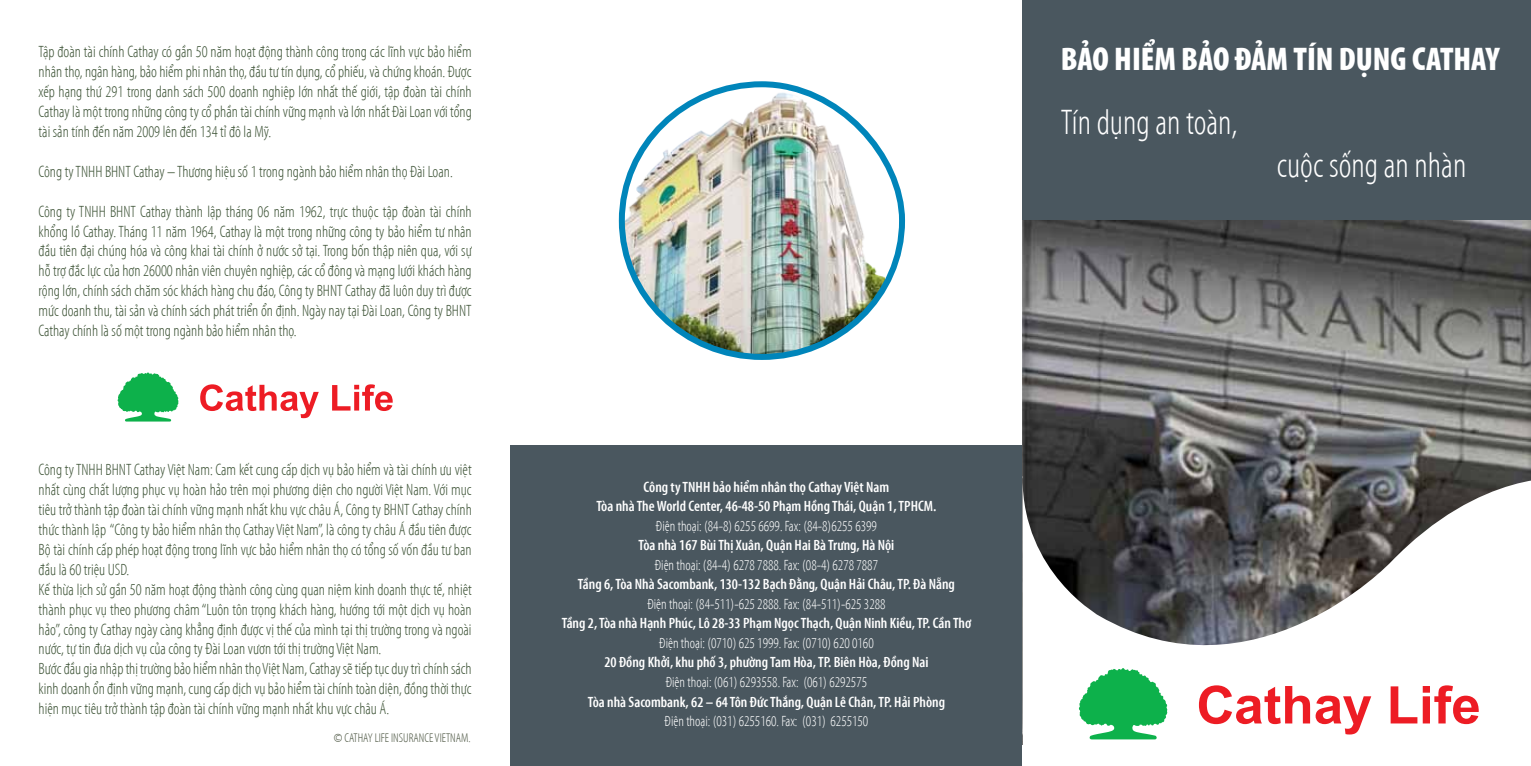
<style>
.page{position:relative;width:1531px;height:766px;background:#fff}
.page>*{position:absolute;margin:0;border:0;box-sizing:border-box;transform-origin:0 0}
.t1{font:300 condensed 36px "Myriad Pro";color:#fff}
.t2{font:900 condensed 33px "Myriad Pro";color:#fff}
.t3{font:300 condensed 16.5px/20px "Myriad Pro";color:#3e5437;text-align:justify}
.t4{font:600 condensed 15px/19.5px "Myriad Pro";color:#fff;text-align:center}
.t5{font:300 condensed 15px "Myriad Pro";color:#fff}
.t6{font:300 condensed 12.75px "Myriad Pro";color:#4a5440}
</style>
<div class="page">
<div style="left:510px;top:445px;width:512px;height:320px;background:#4a575f"></div>
<img style="left:1022px;top:219px;width:509px;height:249px">
<svg style="left:1022px;top:468px;width:509px;height:277px"></svg>
<img style="left:622px;top:84px;width:263px;height:273px">
<div style="left:619px;top:81px;width:286px;height:279px;border:6px solid #0085ba;border-radius:50%"></div>
<div style="left:1022px;top:0;width:509px;height:219px;background:#4a575f"></div>
<svg style="left:1079px;top:668px;width:88px;height:71px"></svg>
<svg style="left:1199px;top:685px;width:172px;height:49px"></svg>
<svg style="left:1390px;top:685px;width:89px;height:39px"></svg>
<svg style="left:118px;top:372px;width:61px;height:49px"></svg>
<svg style="left:200px;top:384px;width:119px;height:34px"></svg>
<svg style="left:332px;top:384px;width:61px;height:27px"></svg>
<p class="t3" style="left:39px;top:42px;width:435px">Tập đoàn tài chính Cathay có gần 50 năm hoạt động thành công trong các lĩnh vực bảo hiểm nhân thọ, ngân hàng, bảo hiểm phi nhân thọ, đầu tư tín dụng, cổ phiếu, và chứng khoán. Được xếp hạng thứ 291 trong danh sách 500 doanh nghiệp lớn nhất thế giới, tập đoàn tài chính Cathay là một trong những công ty cổ phần tài chính vững mạnh và lớn nhất Đài Loan với tổng tài sản tính đến năm 2009 lên đến 134 tỉ đô la Mỹ.</p>
<p class="t3" style="left:39px;top:161px;width:416px">Công ty TNHH BHNT Cathay – Thương hiệu số 1 trong ngành bảo hiểm nhân thọ Đài Loan.</p>
<p class="t3" style="left:39px;top:201px;width:435px">Công ty TNHH BHNT Cathay thành lập tháng 06 năm 1962, trực thuộc tập đoàn tài chính khổng lồ Cathay. Tháng 11 năm 1964, Cathay là một trong những công ty bảo hiểm tư nhân đầu tiên đại chúng hóa và công khai tài chính ở nước sở tại. Trong bốn thập niên qua, với sự hỗ trợ đắc lực của hơn 26000 nhân viên chuyên nghiệp, các cổ đông và mạng lưới khách hàng rộng lớn, chính sách chăm sóc khách hàng chu đáo, Công ty BHNT Cathay đã luôn duy trì được mức doanh thu, tài sản và chính sách phát triển ổn định. Ngày nay tại Đài Loan, Công ty BHNT Cathay chính là số một trong ngành bảo hiểm nhân thọ.</p>
<p class="t3" style="left:39px;top:459px;width:435px;text-align:left">Công ty TNHH BHNT Cathay Việt Nam: Cam kết cung cấp dịch vụ bảo hiểm và tài chính ưu việt nhất cùng chất lượng phục vụ hoàn hảo trên mọi phương diện cho người Việt Nam. Với mục tiêu trở thành tập đoàn tài chính vững mạnh nhất khu vực châu Á, Công ty BHNT Cathay chính thức thành lập “Công ty bảo hiểm nhân thọ Cathay Việt Nam”, là công ty châu Á đầu tiên được Bộ tài chính cấp phép hoạt động trong lĩnh vực bảo hiểm nhân thọ có tổng số vốn đầu tư ban đầu là 60 triệu USD.<br>Kế thừa lịch sử gần 50 năm hoạt động thành công cùng quan niệm kinh doanh thực tế, nhiệt thành phục vụ theo phương châm “Luôn tôn trọng khách hàng, hướng tới một dịch vụ hoàn hảo”, công ty Cathay ngày càng khẳng định được vị thế của mình tại thị trường trong và ngoài nước, tự tin đưa dịch vụ của công ty Đài Loan vươn tới thị trường Việt Nam.<br>Bước đầu gia nhập thị trường bảo hiểm nhân thọ Việt Nam, Cathay sẽ tiếp tục duy trì chính sách kinh doanh ổn định vững mạnh, cung cấp dịch vụ bảo hiểm tài chính toàn diện, đồng thời thực hiện mục tiêu trở thành tập đoàn tài chính vững mạnh nhất khu vực châu Á.</p>
<p class="t6" style="left:334px;top:729px;width:138px">© CATHAY LIFE INSURANCE VIETNAM.</p>
<p class="t4" style="left:596px;top:476px;width:341px">Công ty TNHH bảo hiểm nhân thọ Cathay Việt Nam<br>Tòa nhà The World Center, 46-48-50 Phạm Hồng Thái, Quận 1, TPHCM.</p>
<p class="t5" style="left:656px;top:517px;width:222px">Điện thoại: (84-8) 6255 6699. Fax: (84-8)6255 6399</p>
<p class="t4" style="left:639px;top:535px;width:257px">Tòa nhà 167 Bùi Thị Xuân, Quận Hai Bà Trưng, Hà Nội</p>
<p class="t5" style="left:655px;top:556px;width:225px">Điện thoại: (84-4) 6278 7888. Fax: (08-4) 6278 7887</p>
<p class="t4" style="left:578px;top:574px;width:378px">Tầng 6, Tòa Nhà Sacombank, 130-132 Bạch Đằng, Quận Hải Châu, TP. Đà Nẵng</p>
<p class="t5" style="left:647px;top:595px;width:240px">Điện thoại: (84-511)-625 2888. Fax: (84-511)-625 3288</p>
<p class="t4" style="left:562px;top:613px;width:411px">Tầng 2, Tòa nhà Hạnh Phúc, Lô 28-33 Phạm Ngọc Thạch, Quận Ninh Kiều, TP. Cần Thơ</p>
<p class="t5" style="left:659px;top:634px;width:216px">Điện thoại: (0710) 625 1999. Fax: (0710) 620 0160</p>
<p class="t4" style="left:604px;top:652px;width:325px">20 Đồng Khởi, khu phố 3, phường Tam Hòa, TP. Biên Hòa, Đồng Nai</p>
<p class="t5" style="left:666px;top:673px;width:203px">Điện thoại: (061) 6293558. Fax: (061) 6292575</p>
<p class="t4" style="left:588px;top:691px;width:359px">Tòa nhà Sacombank, 62 – 64 Tôn Đức Thắng, Quận Lê Chân, TP. Hải Phòng</p>
<p class="t5" style="left:664px;top:712px;width:205px">Điện thoại: (031) 6255160. Fax: (031) 6255150</p>
<h2 class="t2" style="left:1061px;top:38px;width:440px">BẢO HIỂM BẢO ĐẢM TÍN DỤNG CATHAY</h2>
<h1 class="t1" style="left:1061px;top:100px;width:178px">Tín dụng an toàn,</h1>
<h1 class="t1" style="left:1277px;top:144px;width:191px">cuộc sống an nhàn</h1>
</div>
